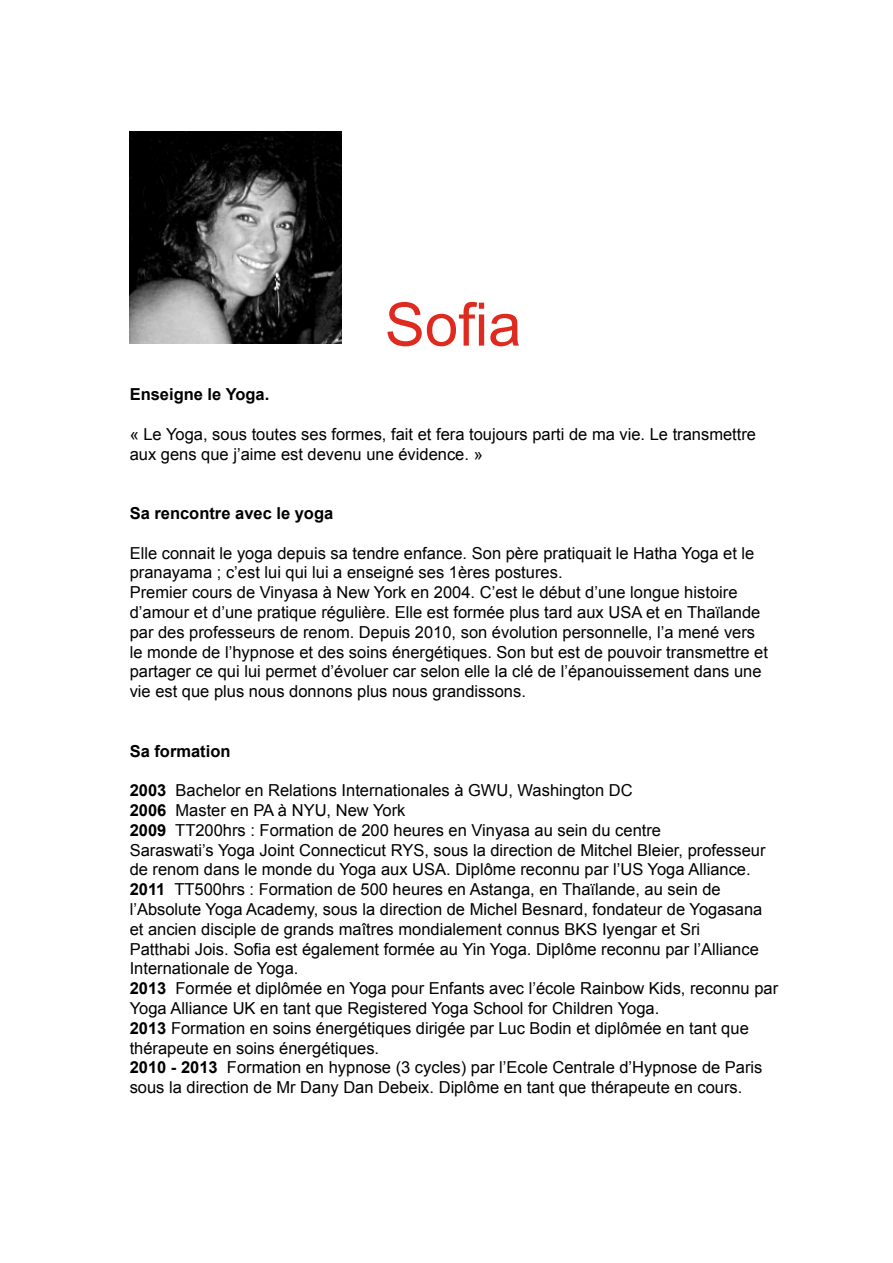
<style>
.page{position:relative;width:893px;height:1263px;background:#fff}
.page>*{position:absolute;margin:0;border:0;box-sizing:border-box;transform-origin:0 0}
.t1{font:60px "Arial";color:#df2a20}
.t2{font:16.5px/19.8px "Arial";color:#000}
.t3{font:700 16.5px "Arial";color:#000}
.s1{font-weight:700}
</style>
<div class="page">
<img style="left:130px;top:132px;width:211px;height:211px">
<h1 class="t1" style="left:385px;top:285px;width:138px">Sofia</h1>
<p class="t3" style="left:130px;top:383px;width:141px">Enseigne le Yoga.</p>
<p class="t2" style="left:130px;top:424px;width:628px">« Le Yoga, sous toutes ses formes, fait et fera toujours parti de ma vie. Le transmettre aux gens que j’aime est devenu une évidence. »</p>
<p class="t3" style="left:130px;top:502px;width:205px">Sa rencontre avec le yoga</p>
<p class="t2" style="left:130px;top:543px;width:640px">Elle connait le yoga depuis sa tendre enfance. Son père pratiquait le Hatha Yoga et le pranayama ; c’est lui qui lui a enseigné ses 1ères postures.<br>Premier cours de Vinyasa à New York en 2004. C’est le début d’une longue histoire d’amour et d’une pratique régulière. Elle est formée plus tard aux USA et en Thaïlande par des professeurs de renom. Depuis 2010, son évolution personnelle, l’a mené vers le monde de l’hypnose et des soins énergétiques. Son but est de pouvoir transmettre et partager ce qui lui permet d’évoluer car selon elle la clé de l’épanouissement dans une vie est que plus nous donnons plus nous grandissons.</p>
<p class="t3" style="left:130px;top:740px;width:102px">Sa formation</p>
<p class="t2" style="left:130px;top:781px;width:650px"><span class="s1">2003</span> Bachelor en Relations Internationales à GWU, Washington DC<br><span class="s1">2006</span> Master en PA à NYU, New York<br><span class="s1">2009</span> TT200hrs : Formation de 200 heures en Vinyasa au sein du centre<br>Saraswati’s Yoga Joint Connecticut RYS, sous la direction de Mitchel Bleier, professeur de renom dans le monde du Yoga aux USA. Diplôme reconnu par l’US Yoga Alliance.<br><span class="s1">2011</span> TT500hrs : Formation de 500 heures en Astanga, en Thaïlande, au sein de l’Absolute Yoga Academy, sous la direction de Michel Besnard, fondateur de Yogasana et ancien disciple de grands maîtres mondialement connus BKS Iyengar et Sri<br>Patthabi Jois. Sofia est également formée au Yin Yoga. Diplôme reconnu par l’Alliance Internationale de Yoga.<br><span class="s1">2013</span> Formée et diplômée en Yoga pour Enfants avec l’école Rainbow Kids, reconnu par Yoga Alliance UK en tant que Registered Yoga School for Children Yoga.<br><span class="s1">2013</span> Formation en soins énergétiques dirigée par Luc Bodin et diplômée en tant que thérapeute en soins énergétiques.<br><span class="s1">2010 - 2013</span> Formation en hypnose (3 cycles) par l’Ecole Centrale d’Hypnose de Paris sous la direction de Mr Dany Dan Debeix. Diplôme en tant que thérapeute en cours.</p>
</div>
